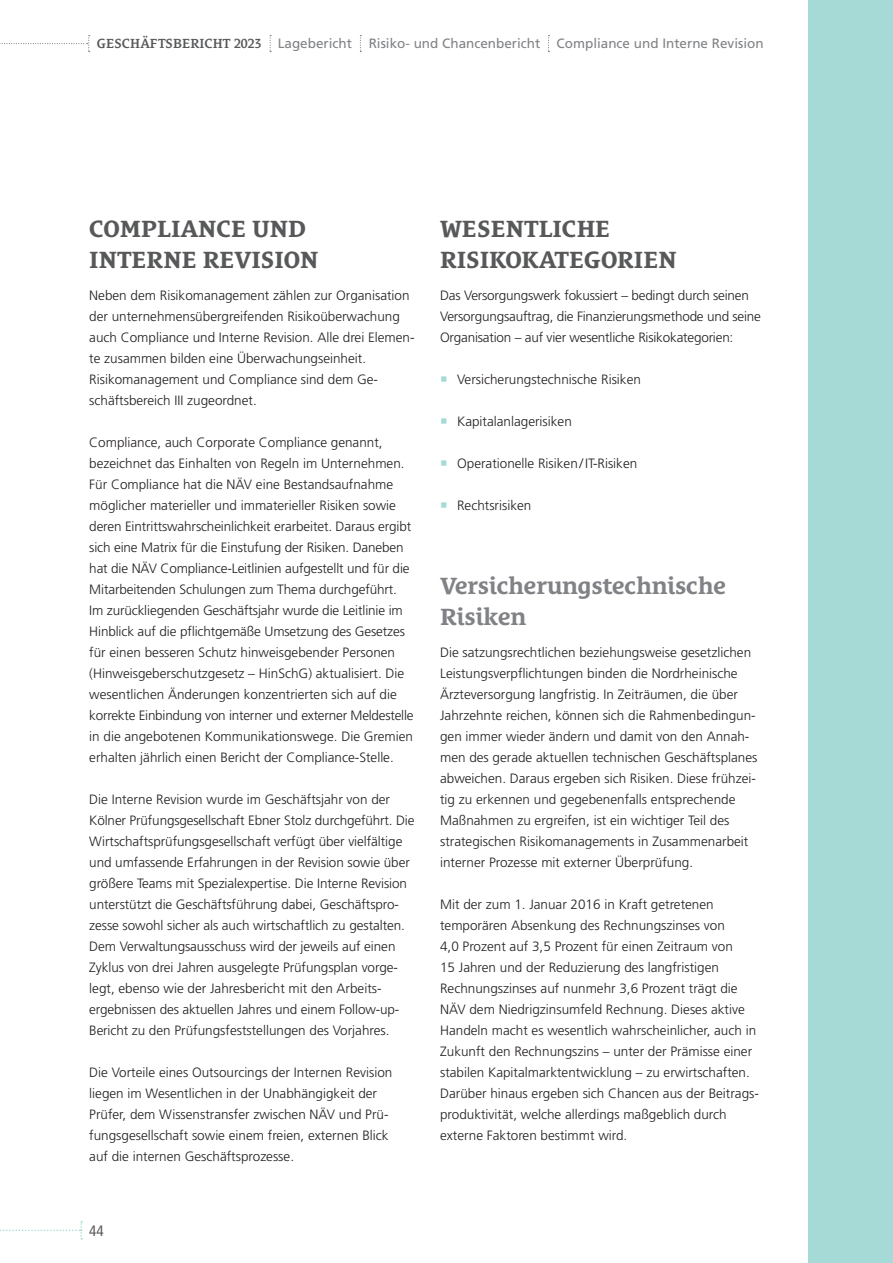
<style>
.page{position:relative;width:893px;height:1263px;background:#fff}
.page>*{position:absolute;margin:0;border:0;box-sizing:border-box;transform-origin:0 0}
.t1{font:700 24px/31.5px "Le Monde Courrier Std";letter-spacing:-.01em;color:#57585a}
.t2{font:700 24px/31.5px "Le Monde Courrier Std";letter-spacing:-.01em;color:#808285}
.t3{font:condensed 15px "Frutiger LT Std";color:#57585a}
.t4{font:300 13.5px/21px "Frutiger LT Std";color:#231f20}
.t5{font:13.5px "Frutiger LT Std";color:#808285}
.s1{font-family:"Le Monde Courrier Std";font-weight:600;color:#57585a}
.s2{color:#a6dad6}
</style>
<div class="page">
<svg style="left:0;top:1221px;width:82px;height:18px"></svg>
<svg style="left:270px;top:35px;width:1px;height:17px"></svg>
<svg style="left:0;top:35px;width:90px;height:17px"></svg>
<svg style="left:360px;top:35px;width:1px;height:17px"></svg>
<svg style="left:548px;top:35px;width:1px;height:17px"></svg>
<div style="left:809px;top:0;width:84px;height:1263px;background:#a6dad6"></div>
<p class="t5" style="left:97px;top:35px;width:668px"><span class="s1">GESCHÄFTSBERICHT 2023</span> Lagebericht Risiko- und Chancenbericht Compliance und Interne Revision</p>
<h1 class="t1" style="left:89px;top:213px;width:231px">COMPLIANCE UND<br>INTERNE REVISION</h1>
<p class="t4" style="left:89px;top:285px;width:327px">Neben dem Risikomanagement zählen zur Organisation der unternehmensübergreifenden Risikoüberwachung auch Compliance und Interne Revision. Alle drei Elemen&shy;te zusammen bilden eine Überwachungseinheit.<br>Risikomanagement und Compliance sind dem Ge&shy;schäftsbereich III zugeordnet.</p>
<p class="t4" style="left:89px;top:432px;width:326px">Compliance, auch Corporate Compliance genannt, bezeichnet das Einhalten von Regeln im Unternehmen.<br>Für Compliance hat die NÄV eine Bestandsaufnahme möglicher materieller und immaterieller Risiken sowie deren Eintrittswahrscheinlichkeit erarbeitet. Daraus ergibt sich eine Matrix für die Einstufung der Risiken. Daneben hat die NÄV Compliance-Leitlinien aufgestellt und für die Mitarbeitenden Schulungen zum Thema durchgeführt.<br>Im zurückliegenden Geschäftsjahr wurde die Leitlinie im Hinblick auf die pflichtgemäße Umsetzung des Gesetzes für einen besseren Schutz hinweisgebender Personen (Hinweisgeberschutzgesetz – HinSchG) aktualisiert. Die wesentlichen Änderungen konzentrierten sich auf die korrekte Einbindung von interner und externer Meldestelle in die angebotenen Kommunikationswege. Die Gremien erhalten jährlich einen Bericht der Compliance-Stelle.</p>
<p class="t4" style="left:89px;top:789px;width:327px">Die Interne Revision wurde im Geschäftsjahr von der Kölner Prüfungsgesellschaft Ebner Stolz durchgeführt. Die Wirtschaftsprüfungsgesellschaft verfügt über vielfältige und umfassende Erfahrungen in der Revision sowie über größere Teams mit Spezialexpertise. Die Interne Revision unterstützt die Geschäftsführung dabei, Geschäftspro&shy;zesse sowohl sicher als auch wirtschaftlich zu gestalten.<br>Dem Verwaltungsausschuss wird der jeweils auf einen Zyklus von drei Jahren ausgelegte Prüfungsplan vorge&shy;legt, ebenso wie der Jahresbericht mit den Arbeits&shy;ergebnissen des aktuellen Jahres und einem Follow-up-Bericht zu den Prüfungsfeststellungen des Vorjahres.</p>
<p class="t4" style="left:89px;top:1062px;width:305px">Die Vorteile eines Outsourcings der Internen Revision liegen im Wesentlichen in der Unabhängigkeit der Prüfer, dem Wissenstransfer zwischen NÄV und Prü&shy;fungsgesellschaft sowie einem freien, externen Blick auf die internen Geschäftsprozesse.</p>
<p class="t3" style="left:89px;top:1222px;width:16px">44</p>
<h1 class="t1" style="left:440px;top:213px;width:238px">WESENTLICHE<br>RISIKOKATEGORIEN</h1>
<p class="t4" style="left:440px;top:285px;width:322px">Das Versorgungswerk fokussiert – bedingt durch seinen<br>Versorgungsauftrag, die Finanzierungsmethode und seine<br>Organisation – auf vier wesentliche Risikokategorien:</p>
<p class="t4" style="left:440px;top:369px;width:202px"><span class="s2">○</span> Versicherungstechnische Risiken</p>
<p class="t4" style="left:440px;top:411px;width:133px"><span class="s2">○</span> Kapitalanlagerisiken</p>
<p class="t4" style="left:440px;top:453px;width:199px"><span class="s2">○</span> Operationelle Risiken/IT-Risiken</p>
<p class="t4" style="left:440px;top:495px;width:93px"><span class="s2">○</span> Rechtsrisiken</p>
<h1 class="t2" style="left:440px;top:570px;width:287px">Versicherungstechnische<br>Risiken</h1>
<p class="t4" style="left:440px;top:642px;width:319px">Die satzungsrechtlichen beziehungsweise gesetzlichen Leistungsverpflichtungen binden die Nordrheinische Ärzteversorgung langfristig. In Zeiträumen, die über Jahrzehnte reichen, können sich die Rahmenbedingun&shy;gen immer wieder ändern und damit von den Annah&shy;men des gerade aktuellen technischen Geschäftsplanes abweichen. Daraus ergeben sich Risiken. Diese frühzei&shy;tig zu erkennen und gegebenenfalls entsprechende Maßnahmen zu ergreifen, ist ein wichtiger Teil des strategischen Risikomanagements in Zusammenarbeit interner Prozesse mit externer Überprüfung.</p>
<p class="t4" style="left:440px;top:894px;width:320px">Mit der zum 1. Januar 2016 in Kraft getretenen temporären Absenkung des Rechnungszinses von<br>4,0 Prozent auf 3,5 Prozent für einen Zeitraum von<br>15 Jahren und der Reduzierung des langfristigen Rechnungszinses auf nunmehr 3,6 Prozent trägt die NÄV dem Niedrigzinsumfeld Rechnung. Dieses aktive Handeln macht es wesentlich wahrscheinlicher, auch in Zukunft den Rechnungszins – unter der Prämisse einer stabilen Kapitalmarktentwicklung – zu erwirtschaften.<br>Darüber hinaus ergeben sich Chancen aus der Beitrags&shy;produktivität, welche allerdings maßgeblich durch externe Faktoren bestimmt wird.</p>
</div>
